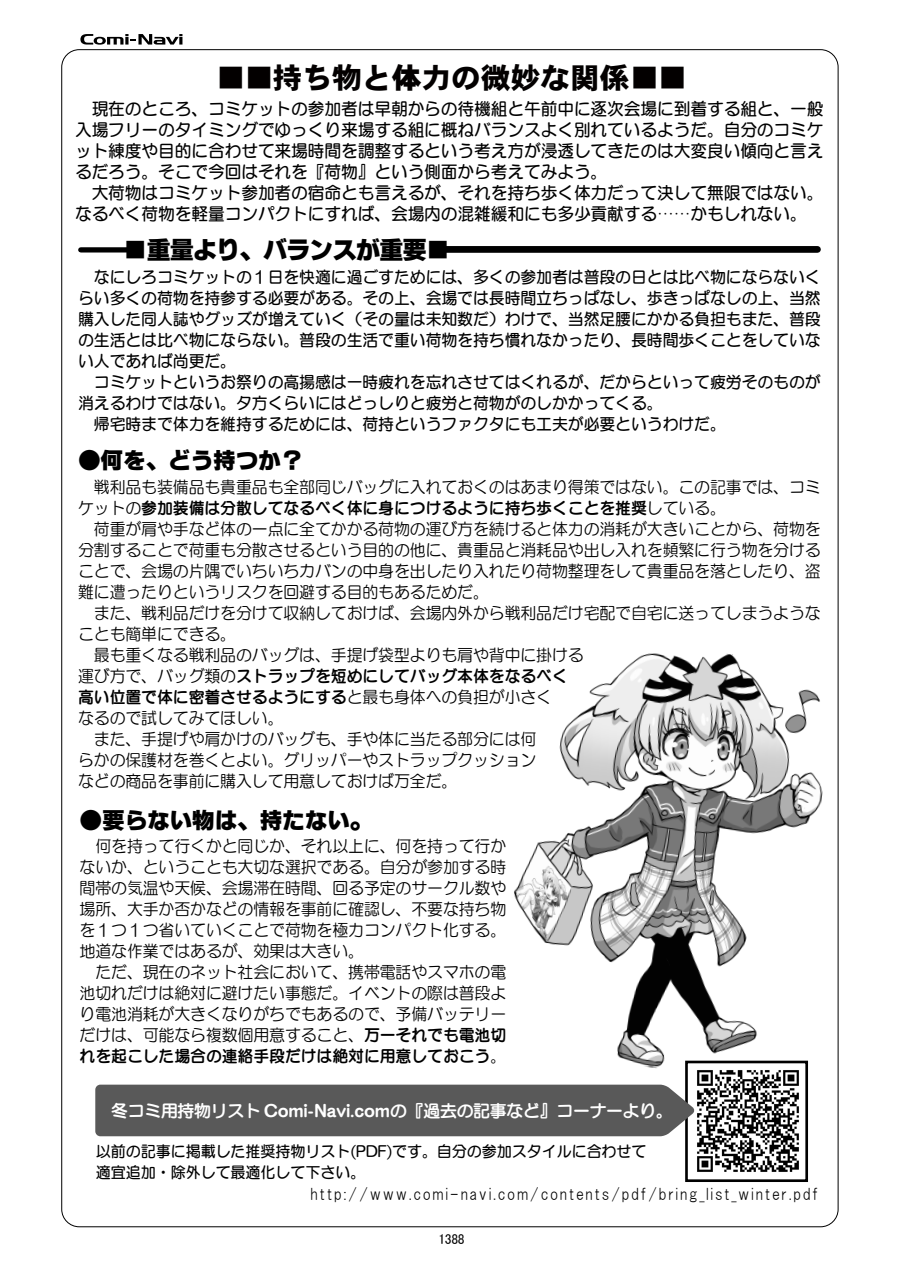
<style>
.page{position:relative;width:903px;height:1276px;background:#fff}
.page>*{position:absolute;margin:0;border:0;box-sizing:border-box;transform-origin:0 0}
.t1{font:29.05px "FC Heisei Gokubuto Kaku Gothictai";color:#030000}
.t2{font:24.5px "RFP Now GU WIN RKSJ H";letter-spacing:-.05em;color:#000}
.t3{font:22.75px "RFP Now GU WIN RKSJ H";letter-spacing:-.01em;color:#000}
.t4{font:17.5px/21px "RFP Sirius Bd WIN RKSJ H";letter-spacing:-.01em;color:#000;scale:.96 1}
.t5{font:17.5px "RFP Sirius XB WIN RKSJ H";letter-spacing:-.05em;color:#fff}
.t6{font:16.62px/21px "RFP Sirius Md WIN RKSJ H";letter-spacing:-.01em;color:#000;scale:.96 1}
.t7{font:16.62px/21px "RFP Sirius Bd WIN RKSJ H";letter-spacing:-.01em;color:#000;scale:.96 1}
.t8{font:16.62px/21px "RFP Sirius XB WIN RKSJ H";letter-spacing:-.01em;color:#000;scale:.96 1}
.t9{font:15.75px "HGS Gothic M";letter-spacing:.1em;color:#000}
.t10{font:15.75px/21px "RFP Sirius Bd WIN RKSJ H";letter-spacing:-.01em;color:#000;scale:.96 1}
.t11{font:14.35px "MS P Gothic";color:#000;scale:.95 1}
.s1{font-family:"RFP Sirius Md WIN RKSJ H"}
.s2{font-family:"RFP Sirius XB WIN RKSJ H"}
</style>
<div class="page">
<svg style="left:80px;top:34px;width:102px;height:11px"></svg>
<div style="left:81px;top:247px;width:56px;height:5px;background:#000"></div>
<div style="left:438px;top:246px;width:379px;height:7px;background:#000"></div>
<img style="left:697px;top:1084px;width:102px;height:88px">
<div style="left:685px;top:1060px;width:123px;height:122px;border:3px solid #000"></div>
<div style="left:95px;top:1084px;width:600px;height:52px;background:#595959"></div>
<img style="left:514px;top:631px;width:324px;height:453px">
<h1 class="t1" style="left:216px;top:63px;width:473px">■■持ち物と体力の微妙な関係■■</h1>
<p class="t4" style="left:75px;top:98px;width:781px">　現在のところ、コミケットの参加者は早朝からの待機組と午前中に逐次会場に到着する組と、一般入場フリーのタイミングでゆっくり来場する組に概ねバランスよく別れているようだ。自分のコミケット練度や目的に合わせて来場時間を調整するという考え方が浸透してきたのは大変良い傾向と言えるだろう。そこで今回はそれを『荷物』という側面から考えてみよう。<br>　大荷物はコミケット参加者の宿命とも言えるが、それを持ち歩く体力だって決して無限ではない。なるべく荷物を軽量コンパクトにすれば、会場内の混雑緩和にも多少貢献する……かもしれない。</p>
<h2 class="t2" style="left:123px;top:238px;width:329px">■重量より、バランスが重要■</h2>
<p class="t7" style="left:78px;top:267px;width:775px;text-indent:16px">なにしろコミケットの１日を快適に過ごすためには、多くの参加者は普段の日とは比べ物にならないくらい多くの荷物を持参する必要がある。その上、会場では長時間立ちっぱなし、歩きっぱなしの上、当然購入した同人誌やグッズが増えていく（その量は未知数だ）わけで、当然足腰にかかる負担もまた、普段の生活とは比べ物にならない。普段の生活で重い荷物を持ち慣れなかったり、長時間歩くことをしていない人であれば尚更だ。<br>　コミケットというお祭りの高揚感は一時疲れを忘れさせてはくれるが、だからといって疲労そのものが消えるわけではない。夕方くらいにはどっしりと疲労と荷物がのしかかってくる。<br>　帰宅時まで体力を維持するためには、荷持というファクタにも工夫が必要というわけだ。</p>
<h3 class="t3" style="left:78px;top:449px;width:227px">●何を、どう持つか？</h3>
<p class="t6" style="left:78px;top:477px;width:775px">　戦利品も装備品も貴重品も全部同じバッグに入れておくのはあまり得策ではない。この記事では、コミ</p>
<p class="t8" style="left:78px;top:498px;width:676px"><span class="s1">ケットの</span>参加装備は分散してなるべく体に身につけるように持ち歩くことを推奨<span class="s1">している。</span></p>
<p class="t6" style="left:78px;top:519px;width:775px">　荷重が肩や手など体の一点に全てかかる荷物の運び方を続けると体力の消耗が大きいことから、荷物を分割することで荷重も分散させるという目的の他に、貴重品と消耗品や出し入れを頻繁に行う物を分けることで、会場の片隅でいちいちカバンの中身を出したり入れたり荷物整理をして貴重品を落としたり、盗難に遭ったりというリスクを回避する目的もあるためだ。<br>　また、戦利品だけを分けて収納しておけば、会場内外から戦利品だけ宅配で自宅に送ってしまうようなことも簡単にできる。<br>　最も重くなる戦利品のバッグは、手提げ袋型よりも肩や背中に掛ける</p>
<p class="t8" style="left:78px;top:666px;width:512px"><span class="s1">運び方で、バッグ類の</span>ストラップを短めにしてバッグ本体をなるべく高い位置で体に密着させるようにする<span class="s1">と最も身体への負担が小さく</span></p>
<p class="t6" style="left:78px;top:708px;width:479px">なるので試してみてほしい。<br>　また、手提げや肩かけのバッグも、手や体に当たる部分には何らかの保護材を巻くとよい。グリッパーやストラップクッションなどの商品を事前に購入して用意しておけば万全だ。</p>
<h3 class="t3" style="left:80px;top:808px;width:295px">●要らない物は、持たない。</h3>
<p class="t6" style="left:80px;top:837px;width:446px">　何を持って行くかと同じか、それ以上に、何を持って行かないか、ということも大切な選択である。自分が参加する時間帯の気温や天候、会場滞在時間、回る予定のサークル数や場所、大手か否かなどの情報を事前に確認し、不要な持ち物を１つ１つ省いていくことで荷物を極力コンパクト化する。地道な作業ではあるが、効果は大きい。<br>　ただ、現在のネット社会において、携帯電話やスマホの電池切れだけは絶対に避けたい事態だ。イベントの際は普段より電池消耗が大きくなりがちでもあるので、予備バッテリーだけは、可能なら複数個用意すること、<span class="s2">万一それでも電池切</span></p>
<p class="t8" style="left:80px;top:1046px;width:446px">れを起こした場合の連絡手段だけは絶対に用意しておこう<span class="s1">。</span></p>
<p class="t5" style="left:111px;top:1102px;width:564px">冬コミ用持物リスト Comi-Navi.comの『過去の記事など』コーナーより。</p>
<p class="t10" style="left:96px;top:1141px;width:575px">以前の記事に掲載した推奨持物リスト(PDF)です。自分の参加スタイルに合わせて適宜追加・除外して最適化して下さい。</p>
<p class="t9" style="left:311px;top:1186px;width:509px">http://www.comi-navi.com/contents/pdf/bring_list_winter.pdf</p>
<p class="t11" style="left:438px;top:1231px;width:29px">1388</p>
</div>
